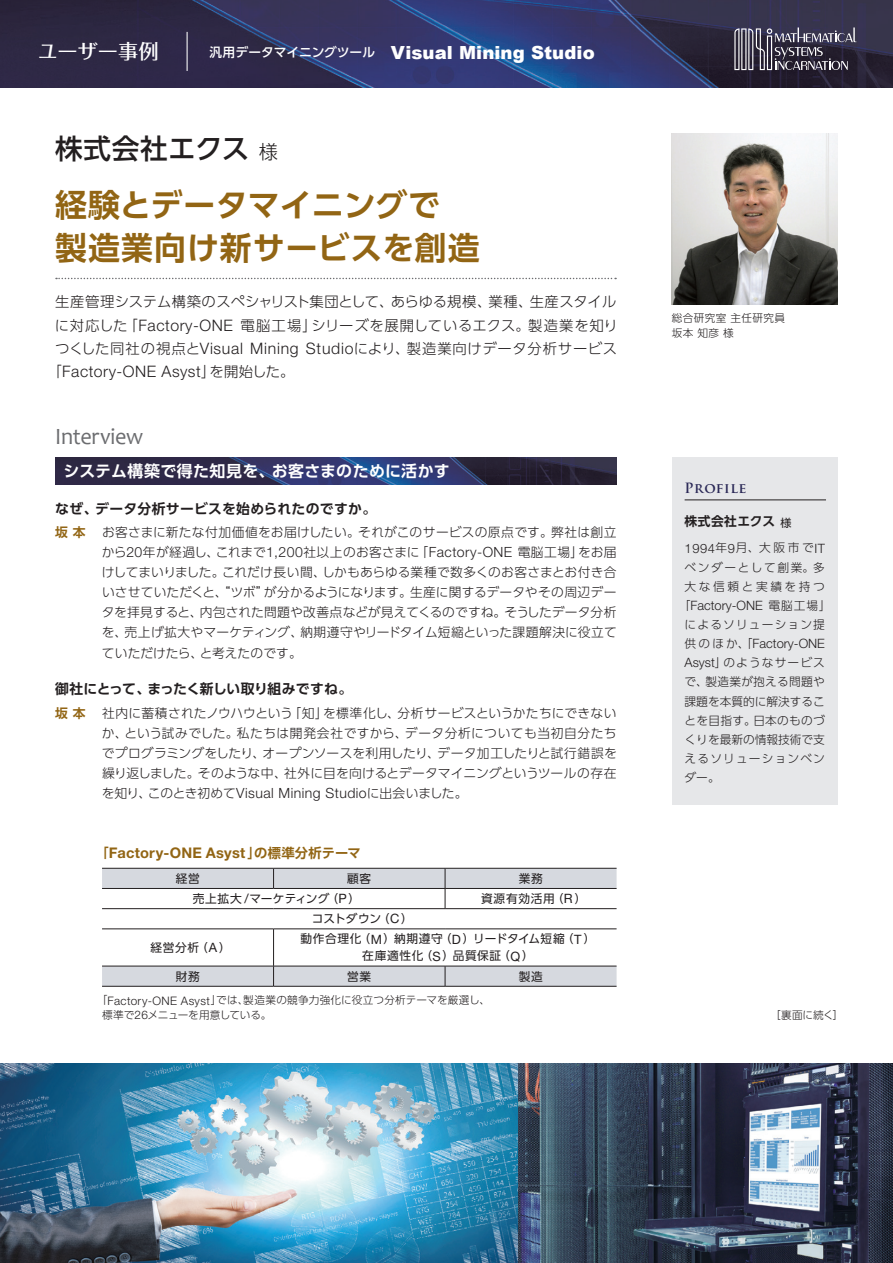
<style>
.page{position:relative;width:893px;height:1263px;background:#fff}
.page>*{position:absolute;margin:0;border:0;box-sizing:border-box;transform-origin:0 0}
.t1{font:700 31.95px/42.5px "UD Shin Go Pro De";letter-spacing:.025em;color:#926514}
.t2{font:500 27.6px "UD Shin Go Pro";letter-spacing:.02em;color:#231f20}
.t3{font:23.4px "Candara";letter-spacing:-.015em;color:#6c6d70;scale:.95 1}
.t4{font:500 20.25px "Folk Pro";color:#fff}
.t5{font:900 18px "Arial";letter-spacing:.005em;color:#fff}
.t6{font:700 15.9px "UD Shin Go Pro De";letter-spacing:.02em;color:#fff}
.t7{font:300 15.75px "Helvetica Neue";letter-spacing:.03em;color:#231f20}
.t8{font:700 14.7px "Helvetica Neue";letter-spacing:.015em;color:#926514}
.t9{font:300 14.4px/23.4px "UD Shin Go Pro";letter-spacing:.05em;color:#231f20;text-align:justify}
.t10{font:700 13.8px "UD Shin Go Pro De";letter-spacing:.015em;color:#231f20}
.t11{font:700 13.8px "UD Shin Go Pro De";letter-spacing:-.035em;color:#231f20}
.t12{font:700 13.8px "Trajan Pro";letter-spacing:.045em;color:#2b2957}
.t13{font:300 12.9px "Helvetica Neue";color:#231f20}
.t14{font:300 12.75px/20.1px "UD Shin Go Pro";color:#231f20;text-align:justify}
.t15{font:700 12.75px "UD Shin Go Pro De";letter-spacing:.03em;color:#231f20}
.t16{font:300 11.7px/19.2px "UD Shin Go Pro";letter-spacing:.1em;color:#231f20;text-align:justify}
.t17{font:11.7px/17px "UD Shin Go Pro";letter-spacing:.045em;color:#231f20;text-align:center}
.t18{font:300 11.7px/19.2px "UD Shin Go Pro";letter-spacing:.22em;color:#231f20}
.t19{font:11.7px "UD Shin Go Pro";letter-spacing:.015em;color:#231f20}
.t20{font:300 10.65px/14.9px "UD Shin Go Pro";letter-spacing:.015em;color:#231f20}
.t21{font:300 10.65px/14.9px "UD Shin Go Pro";letter-spacing:.035em;color:#231f20}
.s1{font-family:"UD Shin Go Pro";font-weight:500;font-size:12.75px}
.s2{font-weight:300;font-size:19.2px}
.s3{font-family:"Helvetica Neue";font-size:15.75px}
.s4{font-family:"UD Shin Go Pro";font-size:14.4px}
.s5{font-family:"UD Shin Go Pro De";font-weight:700;color:#926514}
.s6{font-family:"Helvetica Neue";font-size:14.1px}
.s7{font-family:"UD Shin Go Pro De";font-size:13.35px}
.s8{font-family:"Helvetica Neue";font-size:12.9px}
.s9{font-family:"Helvetica Neue";font-size:11.7px}
.s10{font-family:"UD Shin Go Pro";font-weight:400;font-size:11.1px}
.s11{font-family:"UD Shin Go Pro";font-size:11.7px}
</style>
<div class="page">
<img style="left:0;top:0;width:893px;height:87px">
<hr style="left:187px;top:32px;width:1px;height:39px;background:#fff">
<svg style="left:734px;top:27px;width:122px;height:43px"></svg>
<img style="left:0;top:1063px;width:893px;height:200px">
<svg style="left:102px;top:868px;width:515px;height:118px"></svg>
<hr style="left:102px;top:986px;width:172px;height:1px;background:#231f20">
<hr style="left:274px;top:986px;width:171px;height:1px;background:#231f20">
<hr style="left:445px;top:986px;width:172px;height:1px;background:#231f20">
<img style="left:55px;top:457px;width:562px;height:28px">
<div style="left:672px;top:457px;width:166px;height:348px;background:#e6e7e9"></div>
<hr style="left:685px;top:500px;width:141px;height:1px;background:#231f20">
<svg style="left:56px;top:278px;width:560px;height:1px"></svg>
<img style="left:672px;top:134px;width:166px;height:170px">
<h3 class="t4" style="left:38px;top:34px;width:123px">ユーザー事例</h3>
<h3 class="t5" style="left:209px;top:42px;width:387px"><span class="s1">汎用データマイニングツール</span> Visual Mining Studio</h3>
<h2 class="t2" style="left:55px;top:126px;width:224px">株式会社エクス<span class="s2">様</span></h2>
<h1 class="t1" style="left:55px;top:183px;width:426px">経験とデータマイニングで製造業向け新サービスを創造</h1>
<p class="t9" style="left:55px;top:289px;width:565px">生産管理システム構築のスペシャリスト集団として、あらゆる規模、業種、生産スタイルに対応した「<span class="s3">Factory-ONE</span> 電脳工場」シリーズを展開しているエクス。製造業を知りつくした同社の視点と<span class="s3">Visual Mining Studio</span>により、製造業向けデータ分析サービス</p>
<p class="t7" style="left:47px;top:362px;width:249px"><span class="s4">「</span>Factory-ONE Asyst<span class="s4">」を開始した。</span></p>
<h3 class="t3" style="left:55px;top:422px;width:94px">Interview</h3>
<p class="t6" style="left:63px;top:458px;width:388px">システム構築で得た知見を、お客さまのために活かす</p>
<p class="t10" style="left:55px;top:497px;width:322px">なぜ、データ分析サービスを始められたのですか。</p>
<p class="t14" style="left:102px;top:522px;width:517px;text-indent:-46px"><span class="s5">坂本</span> お客さまに新たな付加価値をお届けしたい。それがこのサービスの原点です。弊社は創立から<span class="s6">20</span>年が経過し、これまで<span class="s6">1,200</span>社以上のお客さまに「<span class="s6">Factory-ONE</span> 電脳工場」をお届けしてまいりました。これだけ長い間、しかもあらゆる業種で数多くのお客さまとお付き合いさせていただくと、“ツボ”が分かるようになります。生産に関するデータやその周辺データを拝見すると、内包された問題や改善点などが見えてくるのですね。そうしたデータ分析を、売上げ拡大やマーケティング、納期遵守やリードタイム短縮といった課題解決に役立てていただけたら、と考えたのです。</p>
<p class="t11" style="left:55px;top:678px;width:298px">御社にとって、まったく新しい取り組みですね。</p>
<p class="t14" style="left:102px;top:702px;width:517px;text-indent:-46px"><span class="s5">坂本</span> 社内に蓄積されたノウハウという「知」を標準化し、分析サービスというかたちにできないか、という試みでした。私たちは開発会社ですから、データ分析についても当初自分たちでプログラミングをしたり、オープンソースを利用したり、データ加工したりと試行錯誤を繰り返しました。そのような中、社外に目を向けるとデータマイニングというツールの存在を知り、このとき初めて<span class="s6">Visual Mining Studio</span>に出会いました。</p>
<p class="t8" style="left:95px;top:844px;width:267px"><span class="s7">「</span>Factory-ONE Asyst<span class="s7">」の標準分析テーマ</span></p>
<p class="t17" style="left:176px;top:869px;width:25px">経営</p>
<p class="t17" style="left:347px;top:869px;width:26px">顧客</p>
<p class="t17" style="left:519px;top:869px;width:26px">業務</p>
<p class="t19" style="left:193px;top:889px;width:169px">売上拡大 <span class="s8">/</span>マーケティング（<span class="s8">P</span>）</p>
<p class="t17" style="left:481px;top:890px;width:107px">資源有効活用（<span class="s8">R</span>）</p>
<p class="t17" style="left:312px;top:910px;width:102px">コストダウン（<span class="s8">C</span>）</p>
<p class="t17" style="left:151px;top:939px;width:82px">経営分析（<span class="s8">A</span> ）</p>
<p class="t17" style="left:300px;top:930px;width:296px">動作合理化（<span class="s8">M</span>）納期遵守（<span class="s8">D</span>）リードタイム短縮（<span class="s8">T</span> ）在庫適性化（<span class="s8">S</span>）品質保証（<span class="s8">Q</span>）</p>
<p class="t17" style="left:176px;top:967px;width:25px">財務</p>
<p class="t17" style="left:347px;top:967px;width:26px">営業</p>
<p class="t17" style="left:519px;top:967px;width:26px">製造</p>
<p class="t20" style="left:102px;top:992px;width:390px;text-indent:-5px">「<span class="s9">Factory-ONE Asyst</span>」では、製造業の競争力強化に役立つ分析テーマを厳選し、標準で<span class="s9">26</span>メニューを用意している。</p>
<p class="t21" style="left:672px;top:310px;width:115px">総合研究室主任研究員坂本知彦様</p>
<p class="t12" style="left:685px;top:479px;width:63px">Profile</p>
<p class="t15" style="left:685px;top:511px;width:108px">株式会社エクス<span class="s10">様</span></p>
<p class="t13" style="left:685px;top:540px;width:142px">1994<span class="s11">年</span>9<span class="s11">月、大阪市で</span>IT</p>
<p class="t18" style="left:685px;top:557px;width:142px">ベンダーとして創業。多大な信頼と実績を持つ</p>
<p class="t13" style="left:679px;top:597px;width:154px"><span class="s11">「</span>Factory-ONE <span class="s11">電脳工場」</span></p>
<p class="t16" style="left:685px;top:614px;width:142px">によるソリューション提</p>
<p class="t13" style="left:685px;top:636px;width:142px"><span class="s11">供のほか、「</span>Factory-ONE</p>
<p class="t16" style="left:685px;top:653px;width:142px"><span class="s8">Asyst</span>」のようなサービスで、製造業が抱える問題や課題を本質的に解決することを目指す。日本のものづくりを最新の情報技術で支えるソリューションベンダー。</p>
<p class="t20" style="left:770px;top:1007px;width:75px">［裏面に続く］</p>
</div>
